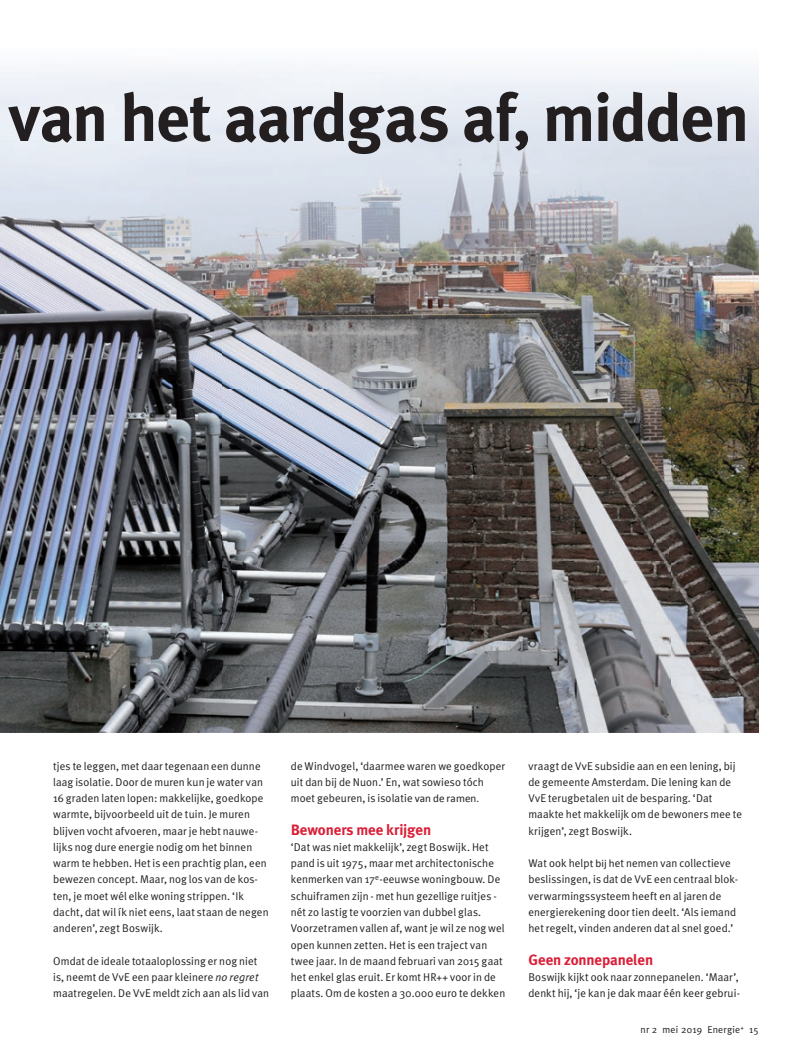
<style>
.page{position:relative;width:798px;height:1053px;background:#fff}
.page>*{position:absolute;margin:0;border:0;box-sizing:border-box;transform-origin:0 0}
.t1{font:700 66.5px "Meta Plus";letter-spacing:-.025em;color:#231f20}
.t2{font:700 15px "Meta Plus";letter-spacing:-.005em;color:#da1f37}
.t3{font:11.25px/16.2px "Meta Plus Normal";letter-spacing:.01em;color:#231f20}
.t4{font:10px "Meta Plus Normal";letter-spacing:.025em;color:#231f20}
.s1{font-style:italic}
.s2{font-family:"Calibri"}
</style>
<div class="page">
<img style="left:0;top:65px;width:758px;height:667px">
<h1 class="t1" style="left:9px;top:79px;width:741px">van het aardgas af, midden</h1>
<p class="t3" style="left:53px;top:757px;width:217px">tjes te leggen, met daar tegenaan een dunne laag isolatie. Door de muren kun je water van 16 graden laten lopen: makkelijke, goedkope warmte, bijvoorbeeld uit de tuin. Je muren blijven vocht afvoeren, maar je hebt nauwe&shy;lijks nog dure energie nodig om het binnen warm te hebben. Het is een prachtig plan, een bewezen concept. Maar, nog los van de kos&shy;ten, je moet wél elke woning strippen. ‘Ik dacht, dat wil ík niet eens, laat staan de negen anderen’, zegt Boswijk.</p>
<p class="t3" style="left:53px;top:952px;width:217px">Omdat de ideale totaaloplossing er nog niet is, neemt de VvE een paar kleinere <span class="s1">no regret </span>maatregelen. De VvE meldt zich aan als lid van</p>
<p class="t3" style="left:291px;top:757px;width:216px">de Windvogel, ‘daarmee waren we goedkoper uit dan bij de Nuon.’ En, wat sowieso tóch moet gebeuren, is isolatie <span class="s2">van de ramen.</span></p>
<h2 class="t2" style="left:291px;top:820px;width:142px">Bewoners mee krijgen</h2>
<p class="t3" style="left:291px;top:838px;width:216px">‘Dat was niet makkelijk’, zegt Boswijk. Het pand is uit 1975, maar met architectonische kenmerken van 17<sup>e</sup>-eeuwse woningbouw. De schuiframen zijn - met hun gezellige ruitjes - nét zo lastig te voorzien van dubbel glas.<br>Voorzetramen vallen af, want je wil ze nog wel open kunnen zetten. Het is een traject van twee jaar. In de maand februari van 2015 gaat het enkel glas eruit. Er komt HR++ voor in de plaats. Om de kosten a 30.000 euro te dekken</p>
<p class="t3" style="left:528px;top:757px;width:215px">vraagt de VvE subsidie aan en een lening, bij de gemeente Amsterdam. Die lening kan de VvE terugbetalen uit de besparing. ‘Dat maakte het makkelijk om de bewoners mee te krijgen’, zegt Boswijk.</p>
<p class="t3" style="left:528px;top:855px;width:211px">Wat ook help<span class="s2">t bij h</span>et nemen van collectieve beslissingen, is dat de VvE een centraal blok&shy;verwarmingssysteem heeft en al jaren de energierekening door tien deelt. ‘Als iemand het regelt, vinden anderen dat al snel goed.’</p>
<h2 class="t2" style="left:528px;top:950px;width:126px">Geen zonnepanelen</h2>
<p class="t3" style="left:528px;top:968px;width:213px">Boswijk kijkt ook naar zonnepanelen. ‘Maar’, denkt hij, ‘je kan je dak maar één keer gebrui-</p>
<p class="t4" style="left:640px;top:1024px;width:120px">nr 2 mei 2019 Energie<sup>+</sup> 15</p>
</div>
